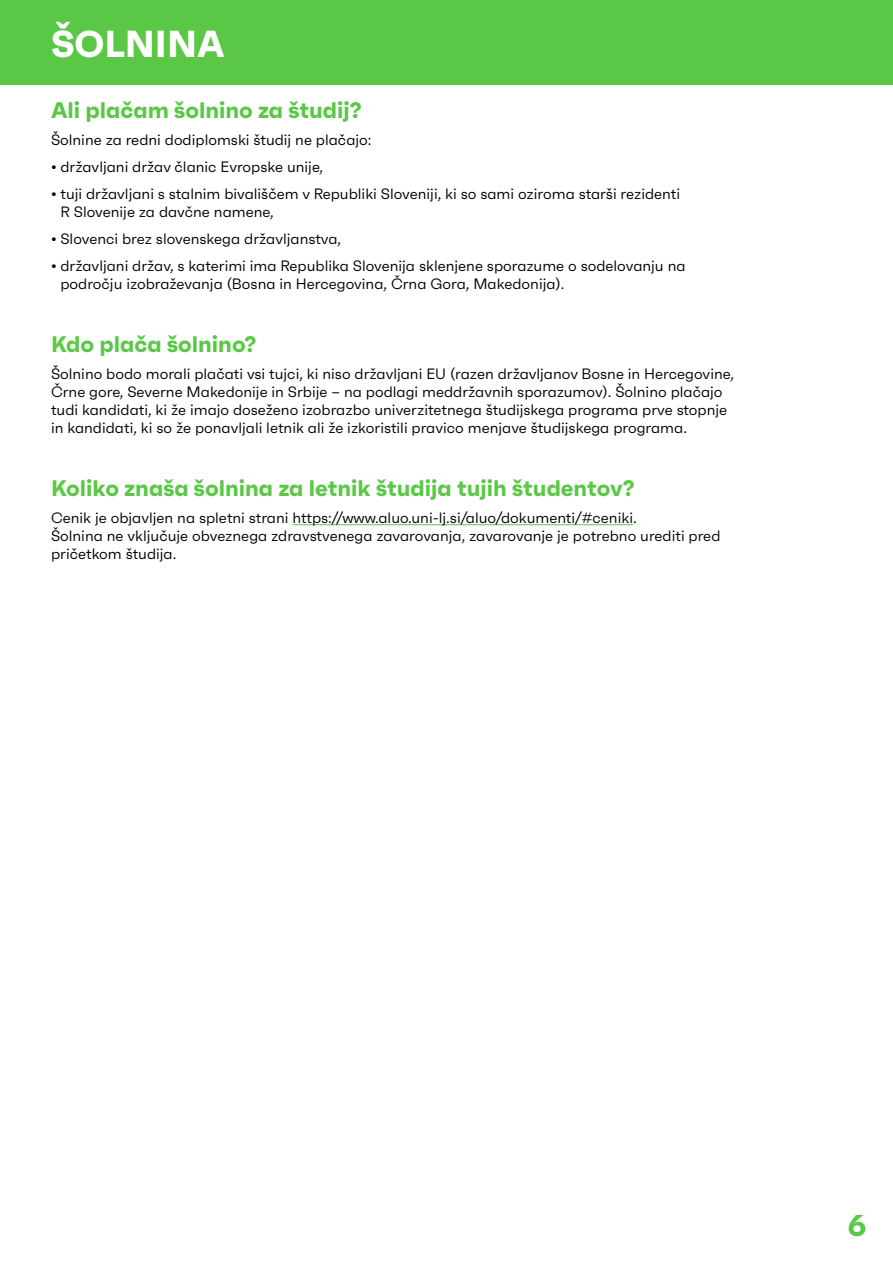
<style>
.page{position:relative;width:893px;height:1263px;background:#fff}
.page>*{position:absolute;margin:0;border:0;box-sizing:border-box;transform-origin:0 0}
.t1{font:700 37.5px "Faktum";color:#fff}
.t2{font:700 30px "Faktum";color:#5ac846}
.t3{font:700 22.5px "Faktum";color:#5ac846}
.t4{font:15px/18px "Faktum";color:#000}
</style>
<div class="page">
<div style="left:0;top:0;width:893px;height:85px;background:#5ac846"></div>
<hr style="left:292px;top:524px;width:341px;height:1px;background:#5ac846">
<p class="t1" style="left:51px;top:21px;width:175px">ŠOLNINA</p>
<p class="t3" style="left:51px;top:96px;width:312px">Ali plačam šolnino za študij?</p>
<p class="t4" style="left:51px;top:130px;width:322px">Šolnine za redni dodiplomski študij ne plačajo:</p>
<p class="t4" style="left:51px;top:157px;width:274px">• državljani držav članic Evropske unije,</p>
<p class="t4" style="left:60px;top:184px;width:621px;text-indent:-9px">• tuji državljani s stalnim bivališčem v Republiki Sloveniji, ki so sami oziroma starši rezidenti<br>R Slovenije za davčne namene,</p>
<p class="t4" style="left:51px;top:229px;width:292px">• Slovenci brez slovenskega državljanstva,</p>
<p class="t4" style="left:60px;top:256px;width:627px;text-indent:-9px">• državljani držav, s katerimi ima Republika Slovenija sklenjene sporazume o sodelovanju na področju izobraževanja (Bosna in Hercegovina, Črna Gora, Makedonija).</p>
<p class="t3" style="left:51px;top:330px;width:206px">Kdo plača šolnino?</p>
<p class="t4" style="left:51px;top:364px;width:684px">Šolnino bodo morali plačati vsi tujci, ki niso državljani EU (razen državljanov Bosne in Hercegovine, Črne gore, Severne Makedonije in Srbije – na podlagi meddržavnih sporazumov). Šolnino plačajo tudi kandidati, ki že imajo doseženo izobrazbo univerzitetnega študijskega programa prve stopnje in kandidati, ki so že ponavljali letnik ali že izkoristili pravico menjave študijskega programa.</p>
<p class="t3" style="left:51px;top:474px;width:585px">Koliko znaša šolnina za letnik študija tujih študentov?</p>
<p class="t4" style="left:51px;top:508px;width:587px">Cenik je objavljen na spletni strani https://www.aluo.uni-lj.si/aluo/dokumenti/#ceniki.</p>
<p class="t4" style="left:51px;top:526px;width:671px">Šolnina ne vključuje obveznega zdravstvenega zavarovanja, zavarovanje je potrebno urediti pred pričetkom študija.</p>
<p class="t2" style="left:848px;top:1207px;width:20px">6</p>
</div>
